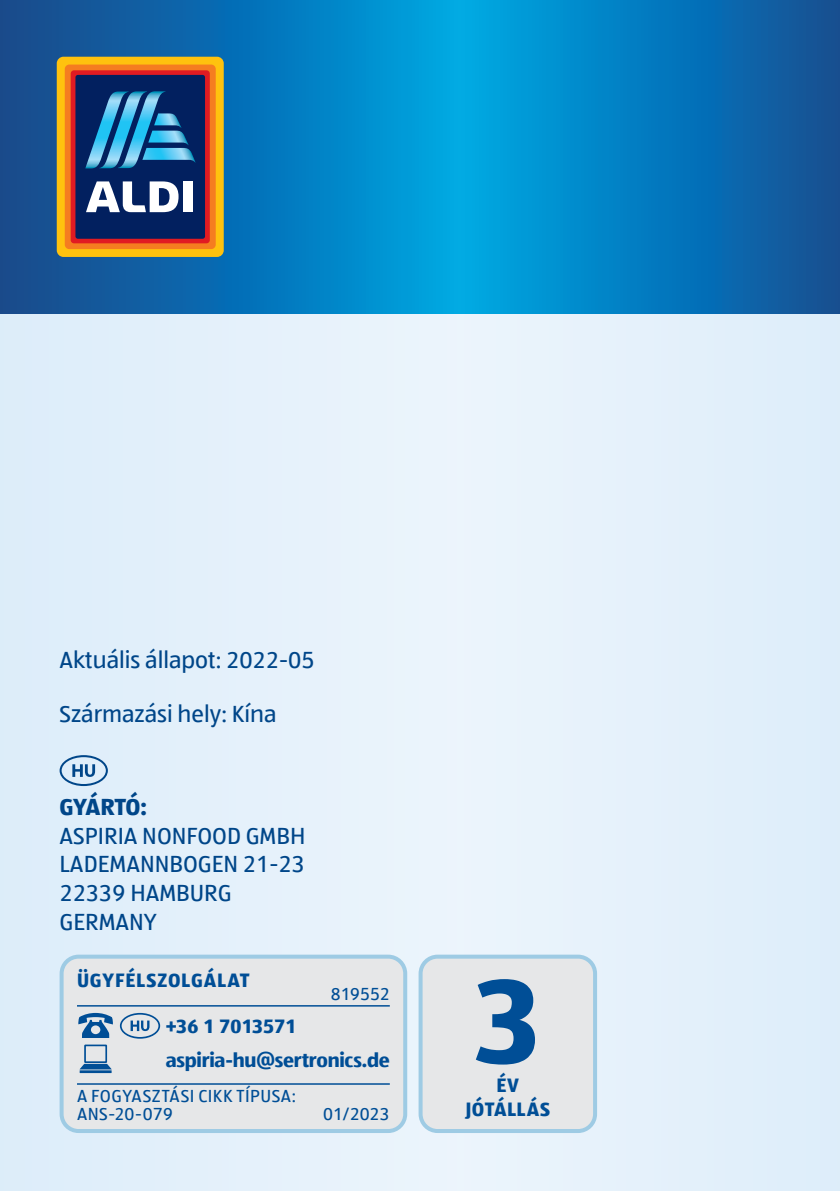
<style>
.page{position:relative;width:840px;height:1191px;background:#fff}
.page>*{position:absolute;margin:0;border:0;box-sizing:border-box;transform-origin:0 0}
.t1{font:700 124px "ALDISUED Office";color:#004e96}
.t2{font:24px/28.8px "ALDISUED Office";color:#004689}
.t3{font:700 24px "ALDISUED Office";letter-spacing:-.025em;color:#004689}
.t4{font:700 20px/33.4px "ALDISUED Office";letter-spacing:-.01em;color:#004e96}
.t5{font:700 20px "ALDISUED Office";letter-spacing:.04em;color:#004e96}
.t6{font:700 20px/24px "ALDISUED Office";letter-spacing:.01em;color:#004e96;text-align:center}
.t7{font:18px/18px "ALDISUED Office";letter-spacing:.02em;color:#004e96}
</style>
<div class="page">
<div style="left:0;top:307px;width:839px;height:884px;background:#e4f0fb"></div>
<svg style="left:0;top:0;width:839px;height:313px;background:#067abb"></svg>
<svg style="left:60px;top:755px;width:48px;height:31px"></svg>
<div style="left:420px;top:956px;width:174px;height:175px;background:#e6e7e8;border-radius:17px"></div>
<div style="left:418px;top:954px;width:178px;height:179px;border:4px solid #9ecbe4;border-radius:17px"></div>
<div style="left:62px;top:956px;width:343px;height:175px;background:#e6e7e8;border-radius:17px"></div>
<div style="left:60px;top:954px;width:347px;height:179px;border:4px solid #9ecbe4;border-radius:17px"></div>
<svg style="left:78px;top:1013px;width:35px;height:25px"></svg>
<svg style="left:80px;top:1044px;width:32px;height:29px"></svg>
<hr style="left:77px;top:1005px;width:312px;height:1px;background:#004e96">
<hr style="left:77px;top:1083px;width:312px;height:1px;background:#004e96">
<svg style="left:120px;top:1013px;width:40px;height:25px"></svg>
<div style="left:57px;top:57px;width:166px;height:200px;background:#ffc20e;border-radius:7px"></div>
<div style="left:65px;top:65px;width:150px;height:184px;background:#f57d20;border-radius:5px"></div>
<div style="left:71px;top:70px;width:139px;height:173px;background:#e11b22;border-radius:3px"></div>
<div style="left:75px;top:75px;width:130px;height:164px;background:#02205f;border-radius:3px"></div>
<div style="left:183px;top:181px;width:10px;height:31px;background:#fff"></div>
<svg style="left:86px;top:181px;width:92px;height:31px"></svg>
<svg style="left:85px;top:91px;width:110px;height:77px"></svg>
<p class="t2" style="left:60px;top:644px;width:256px">Aktuális állapot: 2022-05</p>
<p class="t2" style="left:60px;top:698px;width:218px">Származási hely: Kína</p>
<p class="t3" style="left:60px;top:790px;width:89px">GYÁRTÓ:</p>
<p class="t2" style="left:60px;top:820px;width:247px">ASPIRIA NONFOOD GMBH<br>LADEMANNBOGEN 21-23<br>22339 HAMBURG<br>GERMANY</p>
<p class="t5" style="left:77px;top:967px;width:174px">ÜGYFÉLSZOLGÁLAT</p>
<p class="t4" style="left:166px;top:1009px;width:225px">+36 1 7013571 aspiria-hu@sertronics.de</p>
<p class="t7" style="left:331px;top:984px;width:60px">819552</p>
<p class="t7" style="left:77px;top:1086px;width:220px">A FOGYASZTÁSI CIKK TÍPUSA:<br>ANS-20-079</p>
<p class="t7" style="left:323px;top:1104px;width:68px">01/2023</p>
<h1 class="t1" style="left:473px;top:937px;width:70px">3</h1>
<p class="t6" style="left:465px;top:1072px;width:86px">ÉV<br>JÓTÁLLÁS</p>
</div>
